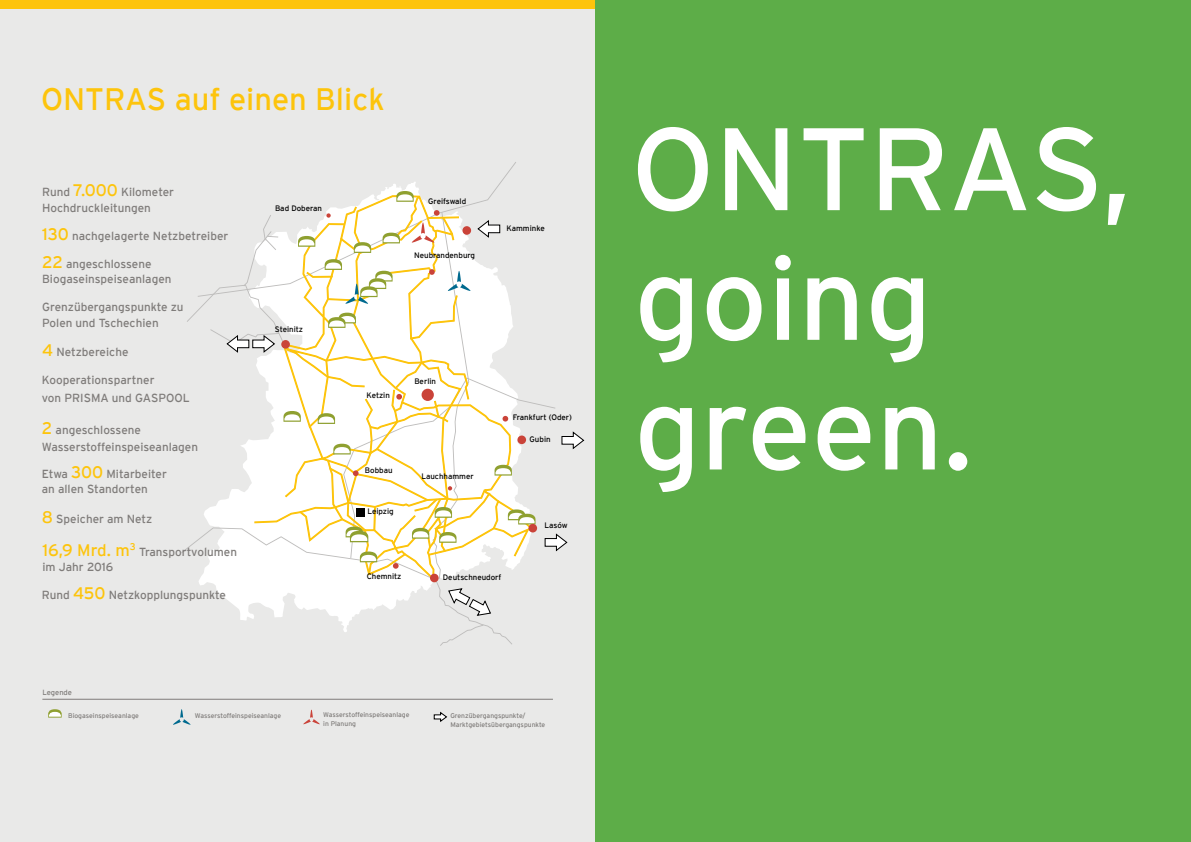
<style>
.page{position:relative;width:1191px;height:842px;background:#fff}
.page>*{position:absolute;margin:0;border:0;box-sizing:border-box;transform-origin:0 0}
.t1{font:117px/129.6px "Interstate";color:#fff}
.t2{font:31px "Interstate";color:#fdc40c}
.t3{font:16.7px "Interstate";color:#fdc40c}
.t4{font:11.7px/15.3px "Interstate";color:#7f7c7a}
.t5{font:7.9px "Interstate";color:#000}
.t6{font:7.5px "Interstate";color:#7f7c7a}
.t7{font:6.8px/9px "Interstate";color:#7f7c7a}
.s1{font-size:16.7px;color:#fdc40c}
</style>
<div class="page">
<div style="left:0;top:9px;width:621px;height:833px;background:#e9e9e8"></div>
<svg style="left:385px;top:162px;width:131px;height:29px"></svg>
<svg style="left:181px;top:191px;width:404px;height:455px"></svg>
<svg style="left:173px;top:709px;width:18px;height:16px"></svg>
<svg style="left:48px;top:709px;width:14px;height:9px"></svg>
<svg style="left:433px;top:711px;width:14px;height:11px"></svg>
<svg style="left:303px;top:709px;width:17px;height:16px"></svg>
<hr style="left:42px;top:699px;width:511px;height:1px;background:#7f7c7a">
<div style="left:0;top:0;width:617px;height:9px;background:#fdc40c"></div>
<div style="left:595px;top:0;width:596px;height:842px;background:#5dad48"></div>
<h2 class="t2" style="left:41px;top:82px;width:345px">ONTRAS auf einen Blick</h2>
<p class="t4" style="left:42px;top:184px;width:134px">Rund <span class="s1">7.000</span> Kilometer<br>Hochdruckleitungen</p>
<p class="t4" style="left:42px;top:228px;width:188px"><span class="s1">130</span> nachgelagerte Netzbetreiber</p>
<p class="t4" style="left:42px;top:256px;width:131px"><span class="s1">22</span> angeschlossene<br>Biogaseinspeiseanlagen</p>
<p class="t4" style="left:42px;top:299px;width:143px">Grenzübergangspunkte zu<br>Polen und Tschechien</p>
<p class="t4" style="left:42px;top:344px;width:88px"><span class="s1">4</span> Netzbereiche</p>
<p class="t4" style="left:42px;top:371px;width:149px;line-height:17.6px">Kooperationspartner<br>von PRISMA und GASPOOL</p>
<p class="t4" style="left:42px;top:421px;width:158px;line-height:17.6px"><span class="s1">2</span> angeschlossene<br>Wasserstoffeinspeiseanlagen</p>
<p class="t4" style="left:42px;top:466px;width:127px;line-height:14.8px">Etwa <span class="s1">300</span> Mitarbeiter an allen Standorten</p>
<p class="t4" style="left:42px;top:511px;width:112px"><span class="s1">8</span> Speicher am Netz</p>
<h3 class="t3" style="left:42px;top:540px;width:95px">16,9 Mrd. m<sup>3</sup></h3>
<p class="t4" style="left:139px;top:544px;width:100px">Transportvolumen</p>
<p class="t4" style="left:42px;top:559px;width:72px">im Jahr 2016</p>
<p class="t4" style="left:42px;top:587px;width:186px">Rund <span class="s1">450</span> Netzkopplungspunkte</p>
<p class="t5" style="left:275px;top:204px;width:48px">Bad Doberan</p>
<p class="t5" style="left:275px;top:325px;width:30px">Steinitz</p>
<p class="t5" style="left:428px;top:197px;width:39px">Greifswald</p>
<p class="t5" style="left:414px;top:251px;width:62px">Neubrandenburg</p>
<p class="t5" style="left:506px;top:224px;width:40px">Kamminke</p>
<p class="t5" style="left:366px;top:391px;width:25px">Ketzin</p>
<p class="t5" style="left:414px;top:376px;width:23px">Berlin</p>
<p class="t5" style="left:365px;top:466px;width:29px">Bobbau</p>
<p class="t5" style="left:367px;top:507px;width:28px">Leipzig</p>
<p class="t5" style="left:421px;top:472px;width:54px">Lauchhammer</p>
<p class="t5" style="left:513px;top:413px;width:60px">Frankfurt (Oder)</p>
<p class="t5" style="left:529px;top:435px;width:23px">Gubin</p>
<p class="t5" style="left:544px;top:521px;width:25px">Lasów</p>
<p class="t5" style="left:367px;top:572px;width:36px">Chemnitz</p>
<p class="t5" style="left:443px;top:573px;width:60px">Deutschneudorf</p>
<p class="t6" style="left:42px;top:688px;width:31px">Legende</p>
<p class="t7" style="left:68px;top:711px;width:72px">Biogaseinspeiseanlage</p>
<p class="t7" style="left:323px;top:710px;width:88px">Wasserstoffeinspeiseanlage in Planung</p>
<p class="t7" style="left:195px;top:711px;width:88px">Wasserstoffeinspeiseanlage</p>
<p class="t7" style="left:450px;top:711px;width:97px">Grenzübergangspunkte/<br>Marktgebietsübergangspunkte</p>
<h1 class="t1" style="left:631px;top:103px;width:501px">ONTRAS, going green.</h1>
</div>
